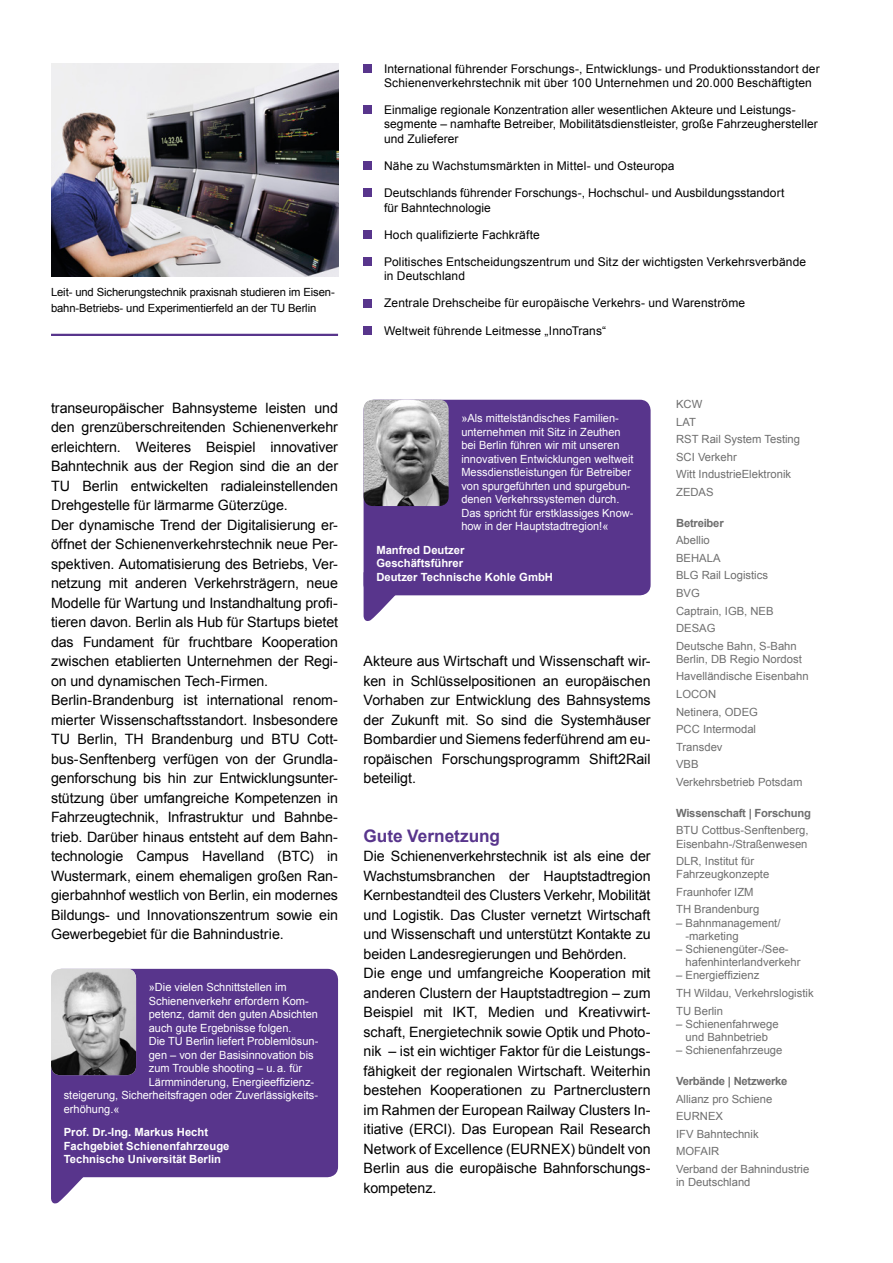
<style>
.page{position:relative;width:893px;height:1263px;background:#fff}
.page>*{position:absolute;margin:0;border:0;box-sizing:border-box;transform-origin:0 0}
.Subline_D{font:700 17.25px "Arial";letter-spacing:-.005em;color:#58358c}
.Fliesstext_D{font:14.25px/19.5px "Arial";letter-spacing:-.005em;color:#000;text-align:justify}
.t1{font:12px/14.4px "Arial";letter-spacing:.01em;color:#000}
.t2{font:11.25px/13.2px "Arial";color:#6e6e6e}
.Testimonials{font:11.25px/13.5px "Arial";color:#fff}
.Testimonials-2{font:700 11.25px/13.5px "Arial";color:#fff}
.BU{font:11.25px/16.5px "Arial";letter-spacing:-.01em;color:#000}
.t3{font:700 11.25px "Arial";letter-spacing:-.02em;color:#6e6e6e}
</style>
<div class="page">
<div style="left:364px;top:400px;width:287px;height:195px;background:#58358c;border-radius:11px"></div>
<svg style="left:364px;top:588px;width:44px;height:33px"></svg>
<img style="left:364px;top:400px;width:85px;height:106px">
<img style="left:51px;top:64px;width:287px;height:212px">
<div style="left:51px;top:969px;width:287px;height:208px;background:#58358c;border-radius:11px"></div>
<img style="left:51px;top:969px;width:85px;height:106px">
<svg style="left:51px;top:1170px;width:45px;height:34px"></svg>
<hr style="left:51px;top:334px;width:287px;height:2px;background:#58358c">
<div style="left:364px;top:64px;width:8px;height:9px;background:#58358c"></div>
<div style="left:364px;top:106px;width:8px;height:8px;background:#58358c"></div>
<div style="left:364px;top:162px;width:8px;height:8px;background:#58358c"></div>
<div style="left:364px;top:189px;width:8px;height:8px;background:#58358c"></div>
<div style="left:364px;top:230px;width:8px;height:9px;background:#58358c"></div>
<div style="left:364px;top:257px;width:8px;height:9px;background:#58358c"></div>
<div style="left:364px;top:299px;width:8px;height:8px;background:#58358c"></div>
<div style="left:364px;top:326px;width:8px;height:9px;background:#58358c"></div>
<p class="BU" style="left:51px;top:284px;width:285px">Leit- und Sicherungstechnik praxisnah studieren im Eisen&shy;bahn-Betriebs- und Experimentierfeld an der TU Berlin</p>
<p class="t1" style="left:384px;top:61px;width:437px">International führender Forschungs-, Entwicklungs- und Produktionsstandort der<br>Schienenverkehrstechnik mit über 100 Unternehmen und 20.000 Beschäftigten</p>
<p class="t1" style="left:384px;top:103px;width:435px">Einmalige regionale Konzentration aller wesentlichen Akteure und Leistungs&shy;segmente – namhafte Betreiber, Mobilitätsdienstleister, große Fahrzeughersteller und Zulieferer</p>
<p class="t1" style="left:384px;top:159px;width:292px">Nähe zu Wachstumsmärkten in Mittel- und Osteuropa</p>
<p class="t1" style="left:384px;top:186px;width:402px">Deutschlands führender Forschungs-, Hochschul- und Ausbildungsstandort für Bahntechnologie</p>
<p class="t1" style="left:384px;top:227px;width:157px">Hoch qualifizierte Fachkräfte</p>
<p class="t1" style="left:384px;top:254px;width:424px">Politisches Entscheidungszentrum und Sitz der wichtigsten Verkehrsverbände in Deutschland</p>
<p class="t1" style="left:384px;top:296px;width:363px">Zentrale Drehscheibe für europäische Verkehrs- und Warenströme</p>
<p class="t1" style="left:384px;top:323px;width:224px">Weltweit führende Leitmesse „InnoTrans“</p>
<p class="Fliesstext_D" style="left:51px;top:398px;width:289px">transeuropäischer Bahnsysteme leisten und den grenzüberschreitenden Schienenverkehr erleichtern. Weiteres Beispiel innovativer Bahntechnik aus der Region sind die an der TU Berlin entwickelten radialeinstellenden Drehgestelle für lärmarme Güterzüge.</p>
<p class="Fliesstext_D" style="left:51px;top:515px;width:289px">Der dynamische Trend der Digitalisierung er&shy;öffnet der Schienenverkehrstechnik neue Per&shy;spektiven. Automatisierung des Betriebs, Ver&shy;netzung mit anderen Verkehrsträgern, neue Modelle für Wartung und Instandhaltung profi&shy;tieren davon. Berlin als Hub für Startups bietet das Fundament für fruchtbare Kooperation zwischen etablierten Unternehmen der Regi&shy;on und dynamischen Tech-Firmen.</p>
<p class="Fliesstext_D" style="left:51px;top:690px;width:289px">Berlin-Brandenburg ist international renom&shy;mierter Wissenschaftsstandort. Insbesondere TU Berlin, TH Brandenburg und BTU Cott&shy;bus-Senftenberg verfügen von der Grundla&shy;genforschung bis hin zur Entwicklungsunter&shy;stützung über umfangreiche Kompetenzen in Fahrzeugtechnik, Infrastruktur und Bahnbe&shy;trieb. Darüber hinaus entsteht auf dem Bahn&shy;technologie Campus Havelland (BTC) in Wustermark, einem ehemaligen großen Ran&shy;gierbahnhof westlich von Berlin, ein modernes Bildungs- und Innovationszentrum sowie ein Gewerbegebiet für die Bahnindustrie.</p>
<p class="Testimonials" style="left:149px;top:980px;width:139px">»Die vielen Schnittstellen im</p>
<p class="Testimonials" style="left:149px;top:994px;width:161px">Schienenverkehr erfordern Kom-</p>
<p class="Testimonials" style="left:149px;top:1007px;width:171px">petenz, damit den guten Absichten</p>
<p class="Testimonials" style="left:149px;top:1021px;width:144px">auch gute Ergebnisse folgen.</p>
<p class="Testimonials" style="left:149px;top:1034px;width:171px">Die TU Berlin liefert Problemlösun-</p>
<p class="Testimonials" style="left:149px;top:1048px;width:166px">gen – von der Basisinnovation bis</p>
<p class="Testimonials" style="left:149px;top:1061px;width:155px">zum Trouble shooting – u.a. für</p>
<p class="Testimonials" style="left:149px;top:1075px;width:167px">Lärmminderung, Energieeffizienz-</p>
<p class="Testimonials" style="left:64px;top:1088px;width:255px">steigerung, Sicherheitsfragen oder Zuverlässigkeits-</p>
<p class="Testimonials" style="left:64px;top:1102px;width:57px">erhöhung.«</p>
<p class="Testimonials-2" style="left:64px;top:1126px;width:146px">Prof. Dr.-Ing. Markus Hecht</p>
<p class="Testimonials-2" style="left:64px;top:1139px;width:167px">Fachgebiet Schienenfahrzeuge<br>Technische Universität Berlin</p>
<p class="Testimonials" style="left:461px;top:411px;width:174px">»Als mittelständisches Familien&shy;unternehmen mit Sitz in Zeuthen bei Berlin führen wir mit unseren innovativen Entwicklungen weltweit Messdienstleistungen für Betreiber von spurgeführten und spurgebun&shy;denen Verkehrssystemen durch.<br>Das spricht für erstklassiges Know&shy;how in der Hauptstadtregion!«</p>
<p class="Testimonials-2" style="left:376px;top:543px;width:90px">Manfred Deutzer</p>
<p class="Testimonials-2" style="left:376px;top:557px;width:88px">Geschäftsführer</p>
<p class="Testimonials-2" style="left:376px;top:570px;width:178px">Deutzer Technische Kohle GmbH</p>
<p class="Fliesstext_D" style="left:364px;top:651px;width:289px">Akteure aus Wirtschaft und Wissenschaft wir&shy;ken in Schlüsselpositionen an europäischen Vorhaben zur Entwicklung des Bahnsystems der Zukunft mit. So sind die Systemhäuser Bombardier und Siemens federführend am eu&shy;ropäischen Forschungsprogramm Shift2Rail beteiligt.</p>
<p class="Subline_D" style="left:364px;top:824px;width:138px">Gute Vernetzung</p>
<p class="Fliesstext_D" style="left:364px;top:846px;width:289px">Die Schienenverkehrstechnik ist als eine der Wachstumsbranchen der Hauptstadtregion Kernbestandteil des Clusters Verkehr, Mobilität und Logistik. Das Cluster vernetzt Wirtschaft und Wissenschaft und unterstützt Kontakte zu beiden Landesregierungen und Behörden.</p>
<p class="Fliesstext_D" style="left:364px;top:963px;width:289px">Die enge und umfangreiche Kooperation mit anderen Clustern der Hauptstadtregion – zum Beispiel mit IKT, Medien und Kreativwirt&shy;schaft, Energietechnik sowie Optik und Photo&shy;nik – ist ein wichtiger Faktor für die Leistungs&shy;fähigkeit der regionalen Wirtschaft. Weiterhin bestehen Kooperationen zu Partnerclustern im Rahmen der European Railway Clusters In&shy;itiative (ERCI). Das European Rail Research Network of Excellence (EURNEX) bündelt von Berlin aus die europäische Bahnforschungs&shy;kompetenz.</p>
<p class="t2" style="left:676px;top:397px;width:28px">KCW</p>
<p class="t2" style="left:676px;top:415px;width:21px">LAT</p>
<p class="t2" style="left:676px;top:432px;width:125px">RST Rail System Testing</p>
<p class="t2" style="left:676px;top:450px;width:62px">SCI Verkehr</p>
<p class="t2" style="left:676px;top:468px;width:117px">Witt IndustrieElektronik</p>
<p class="t2" style="left:676px;top:485px;width:39px">ZEDAS</p>
<p class="t3" style="left:676px;top:515px;width:49px">Betreiber</p>
<p class="t2" style="left:676px;top:534px;width:35px">Abellio</p>
<p class="t2" style="left:676px;top:551px;width:46px">BEHALA</p>
<p class="t2" style="left:676px;top:569px;width:93px">BLG Rail Logistics</p>
<p class="t2" style="left:676px;top:586px;width:25px">BVG</p>
<p class="t2" style="left:676px;top:604px;width:99px">Captrain, IGB, NEB</p>
<p class="t2" style="left:676px;top:621px;width:41px">DESAG</p>
<p class="t2" style="left:676px;top:639px;width:127px">Deutsche Bahn, S-Bahn<br>Berlin, DB Regio Nordost</p>
<p class="t2" style="left:676px;top:670px;width:134px">Havelländische Eisenbahn</p>
<p class="t2" style="left:676px;top:687px;width:42px">LOCON</p>
<p class="t2" style="left:676px;top:705px;width:83px">Netinera, ODEG</p>
<p class="t2" style="left:676px;top:723px;width:82px">PCC Intermodal</p>
<p class="t2" style="left:676px;top:740px;width:48px">Transdev</p>
<p class="t2" style="left:676px;top:758px;width:24px">VBB</p>
<p class="t2" style="left:676px;top:775px;width:128px">Verkehrsbetrieb Potsdam</p>
<p class="t3" style="left:676px;top:805px;width:136px">Wissenschaft | Forschung</p>
<p class="t2" style="left:676px;top:824px;width:134px">BTU Cottbus-Senftenberg,<br>Eisenbahn-/Straßenwesen</p>
<p class="t2" style="left:676px;top:854px;width:95px">DLR, Institut für<br>Fahrzeugkonzepte</p>
<p class="t2" style="left:676px;top:885px;width:79px">Fraunhofer IZM</p>
<p class="t2" style="left:676px;top:903px;width:85px">TH Brandenburg</p>
<p class="t2" style="left:685px;top:916px;width:97px;text-indent:-9px">– Bahnmanagement/ -marketing</p>
<p class="t2" style="left:685px;top:942px;width:117px;text-indent:-9px">– Schienengüter-/See&shy;hafenhinterlandverkehr</p>
<p class="t2" style="left:676px;top:969px;width:85px">– Energieffizienz</p>
<p class="t2" style="left:676px;top:986px;width:139px">TH Wildau, Verkehrslogistik</p>
<p class="t2" style="left:676px;top:1004px;width:48px">TU Berlin</p>
<p class="t2" style="left:676px;top:1017px;width:104px;text-align:center">– Schienenfahrwege und Bahnbetrieb</p>
<p class="t2" style="left:676px;top:1044px;width:108px">– Schienenfahrzeuge</p>
<p class="t3" style="left:676px;top:1073px;width:113px">Verbände | Netzwerke</p>
<p class="t2" style="left:676px;top:1092px;width:98px">Allianz pro Schiene</p>
<p class="t2" style="left:676px;top:1109px;width:48px">EURNEX</p>
<p class="t2" style="left:676px;top:1127px;width:84px">IFV Bahntechnik</p>
<p class="t2" style="left:676px;top:1145px;width:45px">MOFAIR</p>
<p class="t2" style="left:676px;top:1162px;width:135px">Verband der Bahnindustrie in Deutschland</p>
</div>
